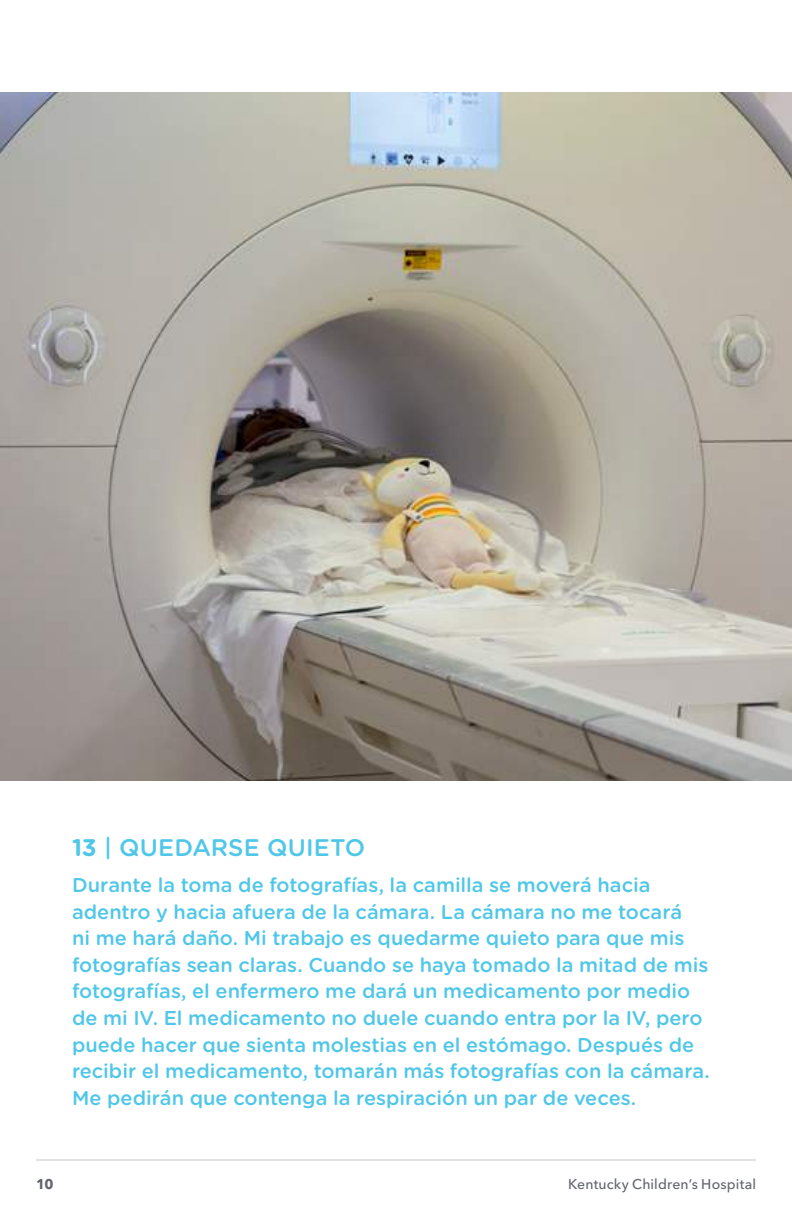
<style>
.page{position:relative;width:792px;height:1224px;background:#fff}
.page>*{position:absolute;margin:0;border:0;box-sizing:border-box;transform-origin:0 0}
.t1{font:500 24px "Gotham Rounded";letter-spacing:.005em;color:#50c7e8}
.t2{font:500 20px/26.6px "Gotham Rounded";color:#50c7e8}
.t3{font:500 14px "Avenir Next LT Pro";letter-spacing:.01em;color:#61646a}
.t4{font:700 14px "Avenir Next LT Pro";color:#61646a}
.s1{font-weight:700}
</style>
<div class="page">
<hr style="left:36px;top:1160px;width:720px;height:1px;background:#c5c7c8">
<img style="left:0;top:92px;width:792px;height:688px">
<p class="t1" style="left:72px;top:831px;width:295px"><span class="s1">13</span> | QUEDARSE QUIETO</p>
<p class="t2" style="left:72px;top:871px;width:639px">Durante la toma de fotografías, la camilla se moverá hacia adentro y hacia afuera de la cámara. La cámara no me tocará<br>ni me hará daño. Mi trabajo es quedarme quieto para que mis fotografías sean claras. Cuando se haya tomado la mitad de mis fotografías, el enfermero me dará un medicamento por medio de mi IV. El medicamento no duele cuando entra por la IV, pero puede hacer que sienta molestias en el estómago. Después de recibir el medicamento, tomarán más fotografías con la cámara.<br>Me pedirán que contenga la respiración un par de veces.</p>
<p class="t4" style="left:36px;top:1175px;width:19px">10</p>
<p class="t3" style="left:568px;top:1175px;width:189px">Kentucky Children’s Hospital</p>
</div>
